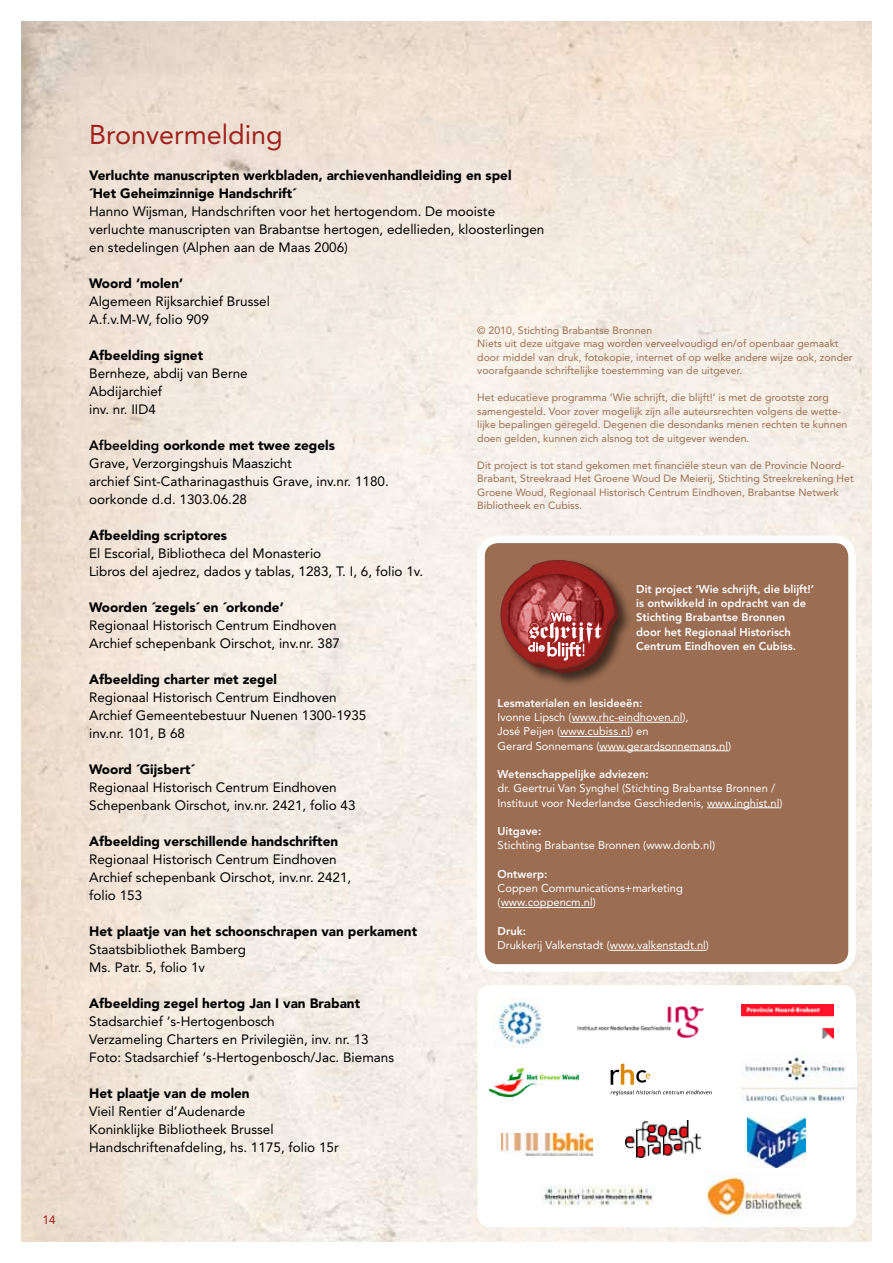
<style>
.page{position:relative;width:893px;height:1263px;background:#fff}
.page>*{position:absolute;margin:0;border:0;box-sizing:border-box;transform-origin:0 0}
.t1{font:27px "Avenir LT Std";color:#a0211f}
.t2{font:13.5px/18px "Avenir LT Std";color:#000}
.t3{font:900 13.5px/18px "Avenir LT Std";color:#000}
.t4{font:12px "Avenir LT Std";color:#a0211f}
.t5{font:11.25px/14.2px "Avenir LT Std";color:#fff}
.t6{font:800 11.25px/14.2px "Avenir LT Std";color:#fff}
.t7{font:10.5px/13.5px "Avenir LT Std";color:#9b6d52}
.s1{font-weight:800}
.s2{font-weight:900}
</style>
<div class="page">
<div style="left:481px;top:539px;width:371px;height:429px;background:#9b6d52;border-radius:17px"></div>
<hr style="left:572px;top:722px;width:110px;height:1px;background:#fff">
<hr style="left:560px;top:736px;width:70px;height:1px;background:#fff">
<hr style="left:600px;top:750px;width:128px;height:1px;background:#fff">
<hr style="left:707px;top:807px;width:72px;height:1px;background:#fff">
<hr style="left:501px;top:907px;width:92px;height:1px;background:#fff">
<hr style="left:610px;top:950px;width:96px;height:1px;background:#fff">
<div style="left:477px;top:536px;width:379px;height:436px;border:8px solid #fff;border-radius:17px"></div>
<div style="left:498px;top:558px;width:134px;height:129px;background:#000;opacity:.6"></div>
<svg style="left:500px;top:559px;width:118px;height:114px"></svg>
<img style="left:707px;top:1176px;width:95px;height:44px">
<img style="left:493px;top:999px;width:49px;height:49px">
<img style="left:742px;top:1005px;width:91px;height:33px">
<svg style="left:611px;top:1063px;width:101px;height:32px"></svg>
<img style="left:577px;top:1006px;width:127px;height:31px">
<img style="left:501px;top:1134px;width:91px;height:21px">
<img style="left:748px;top:1118px;width:57px;height:49px">
<img style="left:625px;top:1121px;width:75px;height:36px">
<img style="left:541px;top:1185px;width:112px;height:22px">
<img style="left:489px;top:1068px;width:90px;height:28px">
<img style="left:742px;top:1051px;width:114px;height:52px">
<p class="t4" style="left:43px;top:1213px;width:15px">14</p>
<h1 class="t1" style="left:89px;top:119px;width:195px">Bronvermelding</h1>
<p class="t3" style="left:89px;top:166px;width:424px">Verluchte manuscripten werkbladen, archievenhandleiding en spel ´Het Geheimzinnige Handschrift´</p>
<p class="t2" style="left:89px;top:202px;width:457px">Hanno Wijsman, Handschriften voor het hertogendom. De mooiste verluchte manuscripten van Brabantse hertogen, edellieden, kloosterlingen en stedelingen (Alphen aan de Maas 2006)</p>
<p class="t3" style="left:89px;top:274px;width:95px">Woord ‘molen’</p>
<p class="t2" style="left:89px;top:292px;width:182px">Algemeen Rijksarchief Brussel<br>A.f.v.M-W, folio 909</p>
<p class="t3" style="left:89px;top:346px;width:116px">Afbeelding signet</p>
<p class="t2" style="left:89px;top:364px;width:160px">Bernheze, abdij van Berne<br>Abdijarchief<br>inv. nr. IID4</p>
<p class="t2" style="left:89px;top:436px;width:301px"><span class="s1">Afbeelding</span> <span class="s2">oorkonde met twee zegels<br></span>Grave, Verzorgingshuis Maaszicht<br>archief Sint-Catharinagasthuis Grave, inv.nr. 1180. oorkonde d.d. 1303.06.28</p>
<p class="t3" style="left:89px;top:526px;width:140px">Afbeelding scriptores</p>
<p class="t2" style="left:89px;top:544px;width:335px">El Escorial, Bibliotheca del Monasterio<br>Libros del ajedrez, dados y tablas, 1283, T. I, 6, folio 1v.</p>
<p class="t3" style="left:89px;top:598px;width:196px">Woorden ´zegels´ en ´orkonde’</p>
<p class="t2" style="left:89px;top:616px;width:252px">Regionaal Historisch Centrum Eindhoven<br>Archief schepenbank Oirschot, inv.nr. 387</p>
<p class="t3" style="left:89px;top:670px;width:189px">Afbeelding charter met zegel</p>
<p class="t2" style="left:89px;top:688px;width:279px">Regionaal Historisch Centrum Eindhoven<br>Archief Gemeentebestuur Nuenen 1300-1935 inv.nr. 101, B 68</p>
<p class="t3" style="left:89px;top:760px;width:107px">Woord ´Gijsbert´</p>
<p class="t2" style="left:89px;top:778px;width:268px">Regionaal Historisch Centrum Eindhoven<br>Schepenbank Oirschot, inv.nr. 2421, folio 43</p>
<p class="t3" style="left:89px;top:832px;width:251px">Afbeelding verschillende handschriften</p>
<p class="t2" style="left:89px;top:850px;width:264px">Regionaal Historisch Centrum Eindhoven<br>Archief schepenbank Oirschot, inv.nr. 2421, folio 153</p>
<p class="t3" style="left:89px;top:922px;width:329px">Het plaatje van het schoonschrapen van perkament</p>
<p class="t2" style="left:89px;top:940px;width:158px">Staatsbibliothek Bamberg<br>Ms. Patr. 5, folio 1v</p>
<p class="t3" style="left:89px;top:994px;width:272px">Afbeelding zegel hertog Jan I van Brabant</p>
<p class="t2" style="left:89px;top:1012px;width:306px">Stadsarchief ‘s-Hertogenbosch<br>Verzameling Charters en Privilegiën, inv. nr. 13<br>Foto: Stadsarchief ‘s-Hertogenbosch/Jac. Biemans</p>
<p class="t3" style="left:89px;top:1084px;width:162px">Het plaatje van de molen</p>
<p class="t2" style="left:89px;top:1102px;width:251px">Vieil Rentier d’Audenarde<br>Koninklijke Bibliotheek Brussel<br>Handschriftenafdeling, hs. 1175, folio 15r</p>
<p class="t7" style="left:477px;top:324px;width:377px">© 2010, Stichting Brabantse Bronnen<br>Niets uit deze uitgave mag worden verveelvoudigd en/of openbaar gemaakt door middel van druk, fotokopie, internet of op welke andere wijze ook, zonder voorafgaande schriftelijke toestemming van de uitgever.</p>
<p class="t7" style="left:477px;top:391px;width:371px">Het educatieve programma ‘Wie schrijft, die blijft!’ is met de grootste zorg samengesteld. Voor zover mogelijk zijn alle auteursrechten volgens de wette&shy;lijke bepalingen geregeld. Degenen die desondanks menen rechten te kunnen doen gelden, kunnen zich alsnog tot de uitgever wenden.</p>
<p class="t7" style="left:477px;top:459px;width:378px">Dit project is tot stand gekomen met financiële steun van de Provincie Noord-Brabant, Streekraad Het Groene Woud De Meierij, Stichting Streekrekening Het Groene Woud, Regionaal Historisch Centrum Eindhoven, Brabantse Netwerk Bibliotheek en Cubiss.</p>
<p class="t6" style="left:636px;top:582px;width:179px">Dit project ‘Wie schrijft, die blijft!’ is ontwikkeld in opdracht van de<br>Stichting Brabantse Bronnen<br>door het Regionaal Historisch<br>Centrum Eindhoven en Cubiss.</p>
<p class="t6" style="left:498px;top:696px;width:146px">Lesmaterialen en lesideeën:</p>
<p class="t5" style="left:498px;top:710px;width:235px">Ivonne Lipsch (www.rhc-eindhoven.nl),<br>José Peijen (www.cubiss.nl) en<br>Gerard Sonnemans (www.gerardsonnemans.nl)</p>
<p class="t6" style="left:498px;top:767px;width:153px">Wetenschappelijke adviezen:</p>
<p class="t5" style="left:498px;top:781px;width:286px">dr. Geertrui Van Synghel (Stichting Brabantse Bronnen /<br>Instituut voor Nederlandse Geschiedenis, www.inghist.nl)</p>
<p class="t6" style="left:498px;top:824px;width:45px">Uitgave:</p>
<p class="t5" style="left:498px;top:838px;width:219px">Stichting Brabantse Bronnen (www.donb.nl)</p>
<p class="t6" style="left:498px;top:867px;width:51px">Ontwerp:</p>
<p class="t5" style="left:498px;top:881px;width:187px">Coppen Communications+marketing (www.coppencm.nl)</p>
<p class="t6" style="left:498px;top:924px;width:30px">Druk:</p>
<p class="t5" style="left:498px;top:938px;width:213px">Drukkerij Valkenstadt (www.valkenstadt.nl)</p>
</div>
